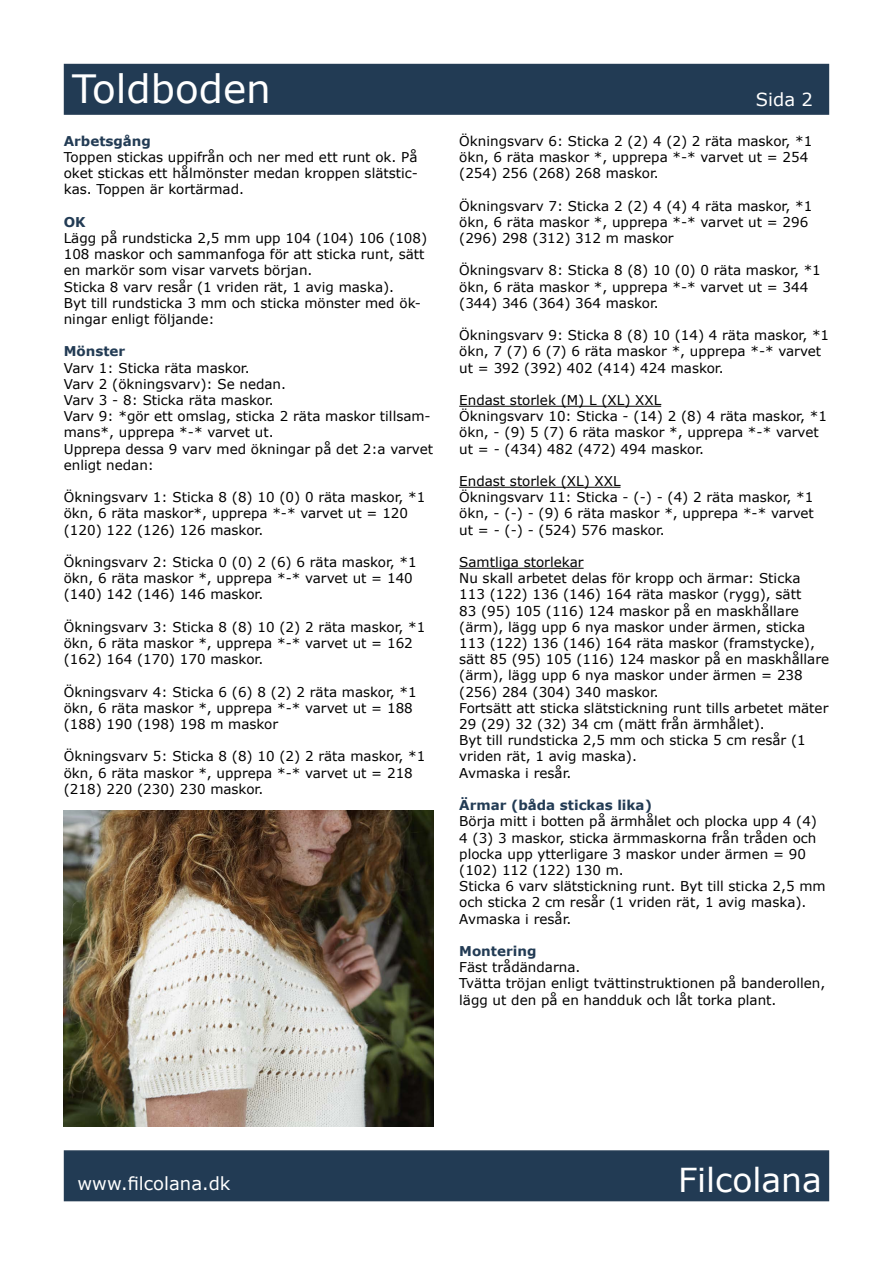
<style>
.page{position:relative;width:893px;height:1263px;background:#fff}
.page>*{position:absolute;margin:0;border:0;box-sizing:border-box;transform-origin:0 0}
.t1{font:39px "Verdana";color:#fff}
.t2{font:33px "Verdana";color:#fff}
.t3{font:18px "Verdana";color:#fff}
.t4{font:13.5px/16.2px "Verdana";color:#000}
.t5{font:700 13.5px "Verdana";color:#223b54}
</style>
<div class="page">
<div style="left:64px;top:64px;width:765px;height:51px;background:#223b54;border:2px solid #243c54"></div>
<div style="left:64px;top:1150px;width:765px;height:51px;background:#223b54;border:2px solid #243c54"></div>
<hr style="left:459px;top:406px;width:202px;height:1px;background:#000">
<hr style="left:459px;top:487px;width:161px;height:1px;background:#000">
<hr style="left:459px;top:568px;width:125px;height:1px;background:#000">
<img style="left:64px;top:810px;width:370px;height:317px">
<h1 class="t1" style="left:72px;top:62px;width:200px">Toldboden</h1>
<p class="t5" style="left:64px;top:131px;width:89px">Arbetsgång</p>
<p class="t4" style="left:64px;top:149px;width:356px;text-align:justify">Toppen stickas uppifrån och ner med ett runt ok. På oket stickas ett hålmönster medan kroppen slätstic&shy;kas. Toppen är kortärmad.</p>
<p class="t5" style="left:64px;top:212px;width:23px">OK</p>
<p class="t4" style="left:64px;top:230px;width:365px">Lägg på rundsticka 2,5 mm upp 104 (104) 106 (108)<br>108 maskor och sammanfoga för att sticka runt, sätt en markör som visar varvets början.<br>Sticka 8 varv resår (1 vriden rät, 1 avig maska).<br>Byt till rundsticka 3 mm och sticka mönster med ök&shy;ningar enligt följande:</p>
<p class="t5" style="left:64px;top:342px;width:63px">Mönster</p>
<p class="t4" style="left:64px;top:359px;width:371px">Varv 1: Sticka räta maskor.<br>Varv 2 (ökningsvarv): Se nedan.<br>Varv 3 - 8: Sticka räta maskor.<br>Varv 9: *gör ett omslag, sticka 2 räta maskor tillsam&shy;mans*, upprepa *-* varvet ut.<br>Upprepa dessa 9 varv med ökningar på det 2:a varvet enligt nedan:</p>
<p class="t4" style="left:64px;top:489px;width:363px">Ökningsvarv 1: Sticka 8 (8) 10 (0) 0 räta maskor, *1 ökn, 6 räta maskor*, upprepa *-* varvet ut = 120 (120) 122 (126) 126 maskor.</p>
<p class="t4" style="left:64px;top:554px;width:354px">Ökningsvarv 2: Sticka 0 (0) 2 (6) 6 räta maskor, *1 ökn, 6 räta maskor *, upprepa *-* varvet ut = 140 (140) 142 (146) 146 maskor.</p>
<p class="t4" style="left:64px;top:619px;width:363px">Ökningsvarv 3: Sticka 8 (8) 10 (2) 2 räta maskor, *1 ökn, 6 räta maskor *, upprepa *-* varvet ut = 162 (162) 164 (170) 170 maskor.</p>
<p class="t4" style="left:64px;top:683px;width:354px">Ökningsvarv 4: Sticka 6 (6) 8 (2) 2 räta maskor, *1 ökn, 6 räta maskor *, upprepa *-* varvet ut = 188 (188) 190 (198) 198 m maskor</p>
<p class="t4" style="left:64px;top:748px;width:363px">Ökningsvarv 5: Sticka 8 (8) 10 (2) 2 räta maskor, *1 ökn, 6 räta maskor *, upprepa *-* varvet ut = 218 (218) 220 (230) 230 maskor.</p>
<h3 class="t3" style="left:756px;top:87px;width:59px">Sida 2</h3>
<p class="t4" style="left:459px;top:133px;width:354px">Ökningsvarv 6: Sticka 2 (2) 4 (2) 2 räta maskor, *1 ökn, 6 räta maskor *, upprepa *-* varvet ut = 254 (254) 256 (268) 268 maskor.</p>
<p class="t4" style="left:459px;top:197px;width:354px">Ökningsvarv 7: Sticka 2 (2) 4 (4) 4 räta maskor, *1 ökn, 6 räta maskor *, upprepa *-* varvet ut = 296 (296) 298 (312) 312 m maskor</p>
<p class="t4" style="left:459px;top:262px;width:363px">Ökningsvarv 8: Sticka 8 (8) 10 (0) 0 räta maskor, *1 ökn, 6 räta maskor *, upprepa *-* varvet ut = 344 (344) 346 (364) 364 maskor.</p>
<p class="t4" style="left:459px;top:327px;width:371px">Ökningsvarv 9: Sticka 8 (8) 10 (14) 4 räta maskor, *1 ökn, 7 (7) 6 (7) 6 räta maskor *, upprepa *-* varvet ut = 392 (392) 402 (414) 424 maskor.</p>
<p class="t4" style="left:459px;top:392px;width:369px">Endast storlek (M) L (XL) XXL<br>Ökningsvarv 10: Sticka - (14) 2 (8) 4 räta maskor, *1 ökn, - (9) 5 (7) 6 räta maskor *, upprepa *-* varvet ut = - (434) 482 (472) 494 maskor.</p>
<p class="t4" style="left:459px;top:473px;width:356px">Endast storlek (XL) XXL<br>Ökningsvarv 11: Sticka - (-) - (4) 2 räta maskor, *1 ökn, - (-) - (9) 6 räta maskor *, upprepa *-* varvet ut = - (-) - (524) 576 maskor.</p>
<p class="t4" style="left:459px;top:554px;width:371px">Samtliga storlekar<br>Nu skall arbetet delas för kropp och ärmar: Sticka 113 (122) 136 (146) 164 räta maskor (rygg), sätt<br>83 (95) 105 (116) 124 maskor på en maskhållare (ärm), lägg upp 6 nya maskor under ärmen, sticka 113 (122) 136 (146) 164 räta maskor (framstycke), sätt 85 (95) 105 (116) 124 maskor på en maskhållare (ärm), lägg upp 6 nya maskor under ärmen = 238 (256) 284 (304) 340 maskor.<br>Fortsätt att sticka slätstickning runt tills arbetet mäter 29 (29) 32 (32) 34 cm (mätt från ärmhålet).<br>Byt till rundsticka 2,5 mm och sticka 5 cm resår (1 vriden rät, 1 avig maska).<br>Avmaska i resår.</p>
<p class="t5" style="left:459px;top:796px;width:194px">Ärmar (båda stickas lika)</p>
<p class="t4" style="left:459px;top:813px;width:368px">Börja mitt i botten på ärmhålet och plocka upp 4 (4)<br>4 (3) 3 maskor, sticka ärmmaskorna från tråden och plocka upp ytterligare 3 maskor under ärmen = 90 (102) 112 (122) 130 m.<br>Sticka 6 varv slätstickning runt. Byt till sticka 2,5 mm och sticka 2 cm resår (1 vriden rät, 1 avig maska).<br>Avmaska i resår.</p>
<p class="t5" style="left:459px;top:941px;width:79px">Montering</p>
<p class="t4" style="left:459px;top:959px;width:368px">Fäst trådändarna.<br>Tvätta tröjan enligt tvättinstruktionen på banderollen, lägg ut den på en handduk och låt torka plant.</p>
<h3 class="t3" style="left:78px;top:1171px;width:154px">www.filcolana.dk</h3>
<h2 class="t2" style="left:678px;top:1157px;width:145px">Filcolana</h2>
</div>
